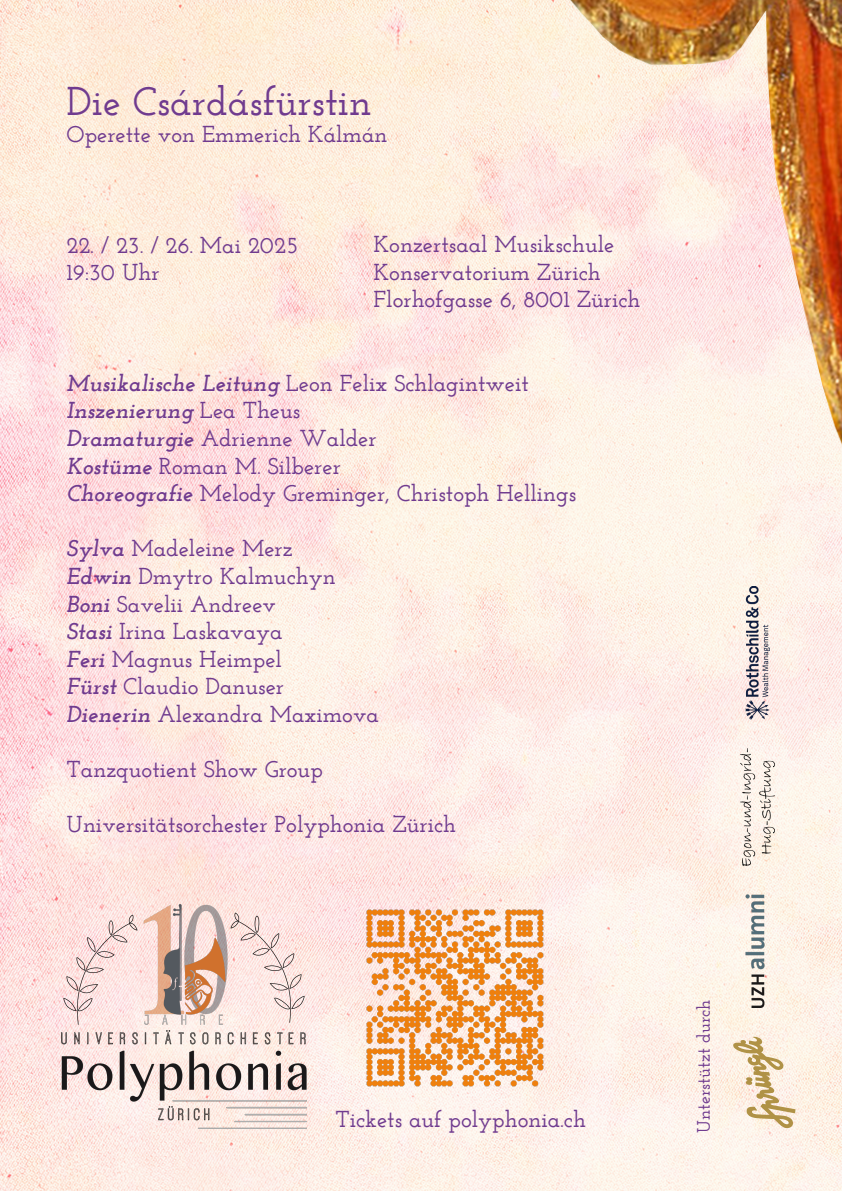
<style>
.page{position:relative;width:842px;height:1191px;background:#fff}
.page>*{position:absolute;margin:0;border:0;box-sizing:border-box;transform-origin:0 0}
.t1{font:600 40px "Josefin Slab";color:#703b8f}
.t2{font:600 23px "Josefin Slab";color:#703b8f}
.t3{font:italic 700 23px "Josefin Slab";color:#703b8f}
.t4{font:600 18px "Josefin Slab";color:#703b8f}
.s1{font-weight:700;font-style:italic}
.s2{font-weight:600;font-style:normal}
</style>
<div class="page">
<img style="left:0;top:0;width:842px;height:1191px">
<img style="left:568px;top:0;width:274px;height:468px">
<svg style="left:733px;top:1036px;width:62px;height:92px"></svg>
<img style="left:745px;top:587px;width:24px;height:133px">
<img style="left:732px;top:741px;width:51px;height:132px">
<img style="left:737px;top:895px;width:37px;height:113px">
<img style="left:359px;top:902px;width:189px;height:189px">
<img style="left:62px;top:904px;width:245px;height:224px">
<p class="t1" style="left:67px;top:77px;width:306px">Die Csárdásfürstin</p>
<p class="t2" style="left:67px;top:121px;width:322px">Operette von Emmerich Kálmán</p>
<p class="t2" style="left:67px;top:231px;width:233px">22. / 23. / 26. Mai 2025</p>
<p class="t2" style="left:67px;top:259px;width:94px">19:30 Uhr</p>
<p class="t2" style="left:373px;top:231px;width:242px">Konzertsaal Musikschule</p>
<p class="t2" style="left:373px;top:258px;width:229px">Konservatorium Zürich</p>
<p class="t2" style="left:373px;top:286px;width:269px">Florhofgasse 6, 8001 Zürich</p>
<p class="t2" style="left:67px;top:369px;width:464px"><span class="s1">Musikalische Leitung</span> Leon Felix Schlagintweit</p>
<p class="t3" style="left:67px;top:397px;width:235px">Inszenierung <span class="s2">Lea Theus</span></p>
<p class="t2" style="left:67px;top:424px;width:311px"><span class="s1">Dramaturgie</span> Adrienne Walder</p>
<p class="t2" style="left:67px;top:452px;width:276px"><span class="s1">Kostüme</span> Roman M. Silberer</p>
<p class="t2" style="left:67px;top:479px;width:511px"><span class="s1">Choreografie</span> Melody Greminger, Christoph Hellings</p>
<p class="t2" style="left:67px;top:535px;width:228px"><span class="s1">Sylva</span> Madeleine Merz</p>
<p class="t2" style="left:67px;top:562px;width:271px"><span class="s1">Edwin</span> Dmytro Kalmuchyn</p>
<p class="t2" style="left:67px;top:590px;width:211px"><span class="s1">Boni</span> Savelii Andreev</p>
<p class="t2" style="left:67px;top:617px;width:217px"><span class="s1">Stasi</span> Irina Laskavaya</p>
<p class="t2" style="left:67px;top:645px;width:217px"><span class="s1">Feri</span> Magnus Heimpel</p>
<p class="t2" style="left:67px;top:673px;width:219px"><span class="s1">Fürst</span> Claudio Danuser</p>
<p class="t2" style="left:67px;top:700px;width:314px"><span class="s1">Dienerin</span> Alexandra Maximova</p>
<p class="t2" style="left:67px;top:755px;width:258px">Tanzquotient Show Group</p>
<p class="t2" style="left:67px;top:811px;width:391px">Universitätsorchester Polyphonia Zürich</p>
<p class="t2" style="left:335px;top:1106px;width:252px">Tickets auf polyphonia.ch</p>
<p class="t4" style="left:693px;top:1132px;width:135px;rotate:-90deg">Unterstützt durch</p>
</div>
